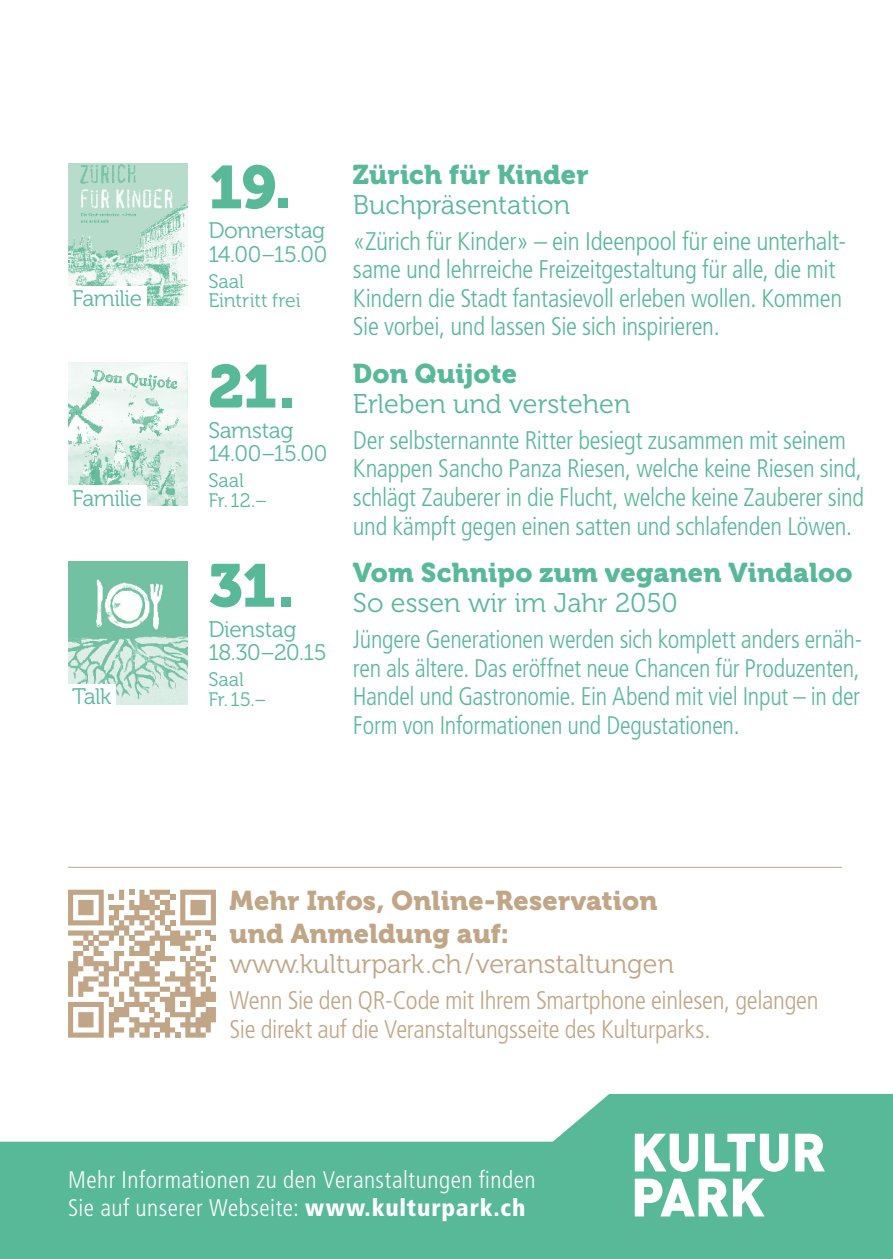
<style>
.page{position:relative;width:893px;height:1259px;background:#fff}
.page>*{position:absolute;margin:0;border:0;box-sizing:border-box;transform-origin:0 0}
.t1{font:60px "Museo 900";color:#58b998}
.t2{font:27px "Museo 300";color:#58b998}
.t3{font:27px "Museo 900";letter-spacing:.01em;color:#58b998}
.t4{font:27px/33px "Museo 900";letter-spacing:.01em;color:#c0a686}
.t5{font:27px "Museo 300";color:#c0a686}
.t6{font:300 condensed 25.5px/28.5px "Frutiger LT";letter-spacing:-.015em;color:#58b998}
.t7{font:300 condensed 25.5px/28.5px "Frutiger LT";letter-spacing:-.015em;color:#c0a686}
.t8{font:300 condensed 24px/28.8px "Frutiger LT";letter-spacing:.02em;color:#fff}
.t9{font:22.5px/23.1px "Museo 300";letter-spacing:-.02em;color:#58b998}
.t10{font:19.5px/19.5px "Museo 300";letter-spacing:-.005em;color:#58b998}
.s1{font-weight:900}
</style>
<div class="page">
<svg style="left:0;top:1094px;width:892px;height:165px;fill:#58b998"></svg>
<svg style="left:892px;top:1094px;width:1px;height:165px"></svg>
<svg style="left:635px;top:1178px;width:130px;height:38px"></svg>
<svg style="left:635px;top:1133px;width:63px;height:38px"></svg>
<svg style="left:705px;top:1133px;width:83px;height:38px"></svg>
<svg style="left:795px;top:1133px;width:30px;height:38px"></svg>
<svg style="left:68px;top:889px;width:148px;height:148px"></svg>
<hr style="left:68px;top:867px;width:774px;height:1px;background:#c0a686">
<img style="left:68px;top:163px;width:119px;height:143px">
<img style="left:68px;top:362px;width:119px;height:143px">
<img style="left:68px;top:562px;width:119px;height:142px">
<div style="left:68px;top:286px;width:78px;height:20px;background:#fff"></div>
<div style="left:68px;top:485px;width:78px;height:20px;background:#fff"></div>
<div style="left:68px;top:684px;width:48px;height:20px;background:#fff"></div>
<p class="t9" style="left:72px;top:288px;width:71px">Familie</p>
<p class="t9" style="left:72px;top:487px;width:71px">Familie</p>
<p class="t9" style="left:72px;top:685px;width:41px">Talk</p>
<h1 class="t1" style="left:208px;top:153px;width:85px">19.</h1>
<p class="t9" style="left:208px;top:220px;width:120px">Donnerstag<br>14.00–15.00</p>
<p class="t10" style="left:208px;top:272px;width:94px">Saal<br>Eintritt frei</p>
<h1 class="t1" style="left:208px;top:352px;width:89px">21.</h1>
<p class="t9" style="left:208px;top:419px;width:120px">Samstag<br>14.00–15.00</p>
<p class="t10" style="left:208px;top:471px;width:60px">Saal<br>Fr. 12.–</p>
<h1 class="t1" style="left:208px;top:551px;width:88px">31.</h1>
<p class="t9" style="left:208px;top:618px;width:120px">Dienstag<br>18.30–20.15</p>
<p class="t10" style="left:208px;top:670px;width:60px">Saal<br>Fr. 15.–</p>
<p class="t3" style="left:353px;top:159px;width:237px">Zürich für Kinder</p>
<p class="t2" style="left:353px;top:190px;width:219px">Buchpräsentation</p>
<p class="t6" style="left:353px;top:227px;width:495px">«Zürich für Kinder» – ein Ideenpool für eine unterhalt&shy;same und lehrreiche Freizeitgestaltung für alle, die mit Kindern die Stadt fantasievoll erleben wollen. Kommen Sie vorbei, und lassen Sie sich inspirieren.</p>
<p class="t3" style="left:353px;top:358px;width:166px">Don Quijote</p>
<p class="t2" style="left:353px;top:389px;width:279px">Erleben und verstehen</p>
<p class="t6" style="left:353px;top:426px;width:513px">Der selbsternannte Ritter besiegt zusammen mit seinem Knappen Sancho Panza Riesen, welche keine Riesen sind, schlägt Zauberer in die Flucht, welche keine Zauberer sind und kämpft gegen einen satten und schlafenden Löwen.</p>
<p class="t3" style="left:353px;top:557px;width:501px">Vom Schnipo zum veganen Vindaloo</p>
<p class="t2" style="left:353px;top:588px;width:326px">So essen wir im Jahr 2050</p>
<p class="t6" style="left:353px;top:625px;width:511px;text-align:justify">Jüngere Generationen werden sich komplett anders ernäh&shy;ren als ältere. Das eröffnet neue Chancen für Produzenten, Handel und Gastronomie. Ein Abend mit viel Input – in der Form von Informationen und Degustationen.</p>
<p class="t4" style="left:230px;top:884px;width:429px">Mehr Infos, Online-Reservation und Anmeldung auf:</p>
<p class="t5" style="left:230px;top:949px;width:446px">www.kulturpark.ch/veranstaltungen</p>
<p class="t7" style="left:230px;top:986px;width:590px">Wenn Sie den QR-Code mit Ihrem Smartphone einlesen, gelangen<br>Sie direkt auf die Veranstaltungsseite des Kulturparks.</p>
<p class="t8" style="left:68px;top:1165px;width:469px">Mehr Informationen zu den Veranstaltungen finden<br>Sie auf unserer Webseite: <span class="s1">www.kulturpark.ch</span></p>
</div>
